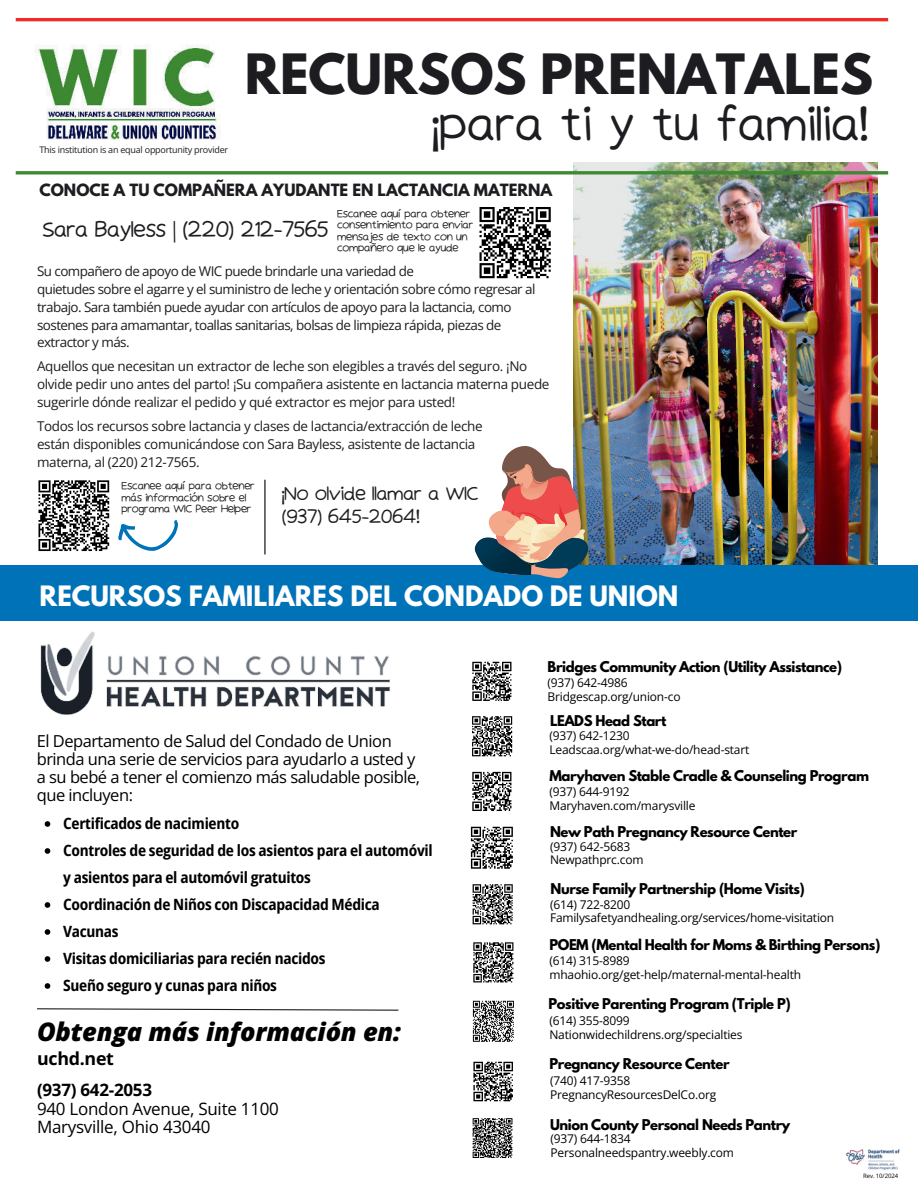
<style>
.page{position:relative;width:918px;height:1188px;background:#fff}
.page>*{position:absolute;margin:0;border:0;box-sizing:border-box;transform-origin:0 0}
.t1{font:700 49.2px "League Spartan";color:#1d1c20}
.t2{font:46.95px "Irene Florentina";letter-spacing:-.125em;color:#1d1c20}
.t3{font:italic 800 25.5px "Open Sans";letter-spacing:-.01em;color:#000}
.t4{font:700 24.9px "League Spartan";color:#fff}
.t5{font:21.45px "Irene Florentina";letter-spacing:-.15em;color:#1d1c20}
.t6{font:18.6px/23px "Irene Florentina";letter-spacing:-.14em;color:#1d1c20}
.t7{font:700 17.85px "Open Sans";letter-spacing:-.015em;color:#000}
.t8{font:16.95px/18.5px "Open Sans";letter-spacing:-.015em;color:#000}
.t9{font:700 16.95px "Open Sans";letter-spacing:-.015em;color:#000}
.t10{font:16.5px/18px "Open Sans";letter-spacing:-.03em;color:#000}
.t11{font:700 semi-condensed 15.45px/27px "Open Sans";letter-spacing:-.02em;color:#000}
.t12{font:700 15px "League Spartan";color:#1d1c20}
.t13{font:13.5px/17.9px "Open Sans";letter-spacing:-.025em;color:#1d1c20}
.t14{font:700 13.2px "League Spartan";letter-spacing:-.03em;color:#000}
.t15{font:12px/13.5px "Open Sans";letter-spacing:-.015em;color:#000}
.t16{font:10.65px/11.6px "Irene Florentina";letter-spacing:-.15em;color:#1d1c20}
.t17{font:9px "Open Sans";letter-spacing:-.025em;color:#1d1c20}
.t18{font:6px "Open Sans";letter-spacing:-.015em;color:#000}
.s1{font-family:"Noto Sans"}
</style>
<div class="page">
<img style="left:574px;top:162px;width:304px;height:403px">
<svg style="left:16px;top:171px;width:872px;height:4px;background:#56974b"></svg>
<svg style="left:479px;top:207px;width:72px;height:72px"></svg>
<svg style="left:118px;top:520px;width:60px;height:31px"></svg>
<hr style="left:264px;top:480px;width:2px;height:74px;background:#000">
<hr style="left:16px;top:18px;width:872px;height:3px;background:#ee2c28">
<div style="left:0;top:565px;width:918px;height:56px;background:#0073b8"></div>
<svg style="left:475px;top:446px;width:113px;height:132px"></svg>
<svg style="left:37px;top:1008px;width:362px;height:3px"></svg>
<img style="left:40px;top:632px;width:351px;height:83px">
<svg style="left:472px;top:884px;width:41px;height:41px"></svg>
<svg style="left:472px;top:716px;width:41px;height:41px"></svg>
<svg style="left:472px;top:661px;width:40px;height:40px"></svg>
<svg style="left:473px;top:1061px;width:40px;height:41px"></svg>
<svg style="left:473px;top:942px;width:41px;height:41px"></svg>
<svg style="left:472px;top:1000px;width:42px;height:42px;background:#878787"></svg>
<svg style="left:472px;top:771px;width:40px;height:40px"></svg>
<svg style="left:472px;top:1118px;width:41px;height:40px;background:#727272"></svg>
<svg style="left:470px;top:826px;width:43px;height:43px"></svg>
<img style="left:846px;top:1149px;width:54px;height:21px">
<svg style="left:45px;top:821px;width:5px;height:6px"></svg>
<svg style="left:45px;top:848px;width:5px;height:6px"></svg>
<svg style="left:45px;top:902px;width:5px;height:6px"></svg>
<svg style="left:45px;top:929px;width:5px;height:6px"></svg>
<svg style="left:45px;top:956px;width:5px;height:6px"></svg>
<svg style="left:45px;top:983px;width:5px;height:6px"></svg>
<img style="left:35px;top:44px;width:186px;height:96px">
<svg style="left:38px;top:480px;width:72px;height:72px"></svg>
<p class="t17" style="left:40px;top:144px;width:190px">This institution is an equal opportunity provider</p>
<h1 class="t1" style="left:245px;top:36px;width:630px">RECURSOS PRENATALES</h1>
<h2 class="t2" style="left:430px;top:95px;width:443px"><span class="s1">¡</span>para ti y tu familia!</h2>
<p class="t12" style="left:40px;top:179px;width:514px">CONOCE A TU COMPAÑERA AYUDANTE EN LACTANCIA MATERNA</p>
<h3 class="t5" style="left:41px;top:216px;width:290px">Sara Bayless | (220) 212-7565</h3>
<p class="t16" style="left:336px;top:208px;width:139px">Escanee aquí para obtener consentimiento para enviar mensajes de texto con un compañero que le ayude</p>
<p class="t13" style="left:37px;top:262px;width:500px">Su compañero de apoyo de WIC puede brindarle una variedad de<br>quietudes sobre el agarre y el suministro de leche y orientación sobre cómo regresar al trabajo. Sara también puede ayudar con artículos de apoyo para la lactancia, como sostenes para amamantar, toallas sanitarias, bolsas de limpieza rápida, piezas de extractor y más.</p>
<p class="t13" style="left:37px;top:357px;width:514px">Aquellos que necesitan un extractor de leche son elegibles a través del seguro. ¡No olvide pedir uno antes del parto! ¡Su compañera asistente en lactancia materna puede sugerirle dónde realizar el pedido y qué extractor es mejor para usted!</p>
<p class="t13" style="left:37px;top:417px;width:447px">Todos los recursos sobre lactancia y clases de lactancia/extracción de leche están disponibles comunicándose con Sara Bayless, asistente de lactancia materna, al (220) 212-7565.</p>
<p class="t16" style="left:121px;top:480px;width:136px">Escanee aquí para obtener más información sobre el programa WIC Peer Helper</p>
<h3 class="t6" style="left:281px;top:482px;width:201px"><span class="s1">¡</span>No olvide llamar a WIC (937) 645-2064!</h3>
<h3 class="t4" style="left:40px;top:577px;width:640px">RECURSOS FAMILIARES DEL CONDADO DE UNION</h3>
<p class="t10" style="left:37px;top:731px;width:385px">El Departamento de Salud del Condado de Union brinda una serie de servicios para ayudarlo a usted y a su bebé a tener el comienzo más saludable posible, que incluyen:</p>
<p class="t11" style="left:63px;top:810px;width:371px">Certificados de nacimiento<br>Controles de seguridad de los asientos para el automóvil y asientos para el automóvil gratuitos<br>Coordinación de Niños con Discapacidad Médica Vacunas<br>Visitas domiciliarias para recién nacidos<br>Sueño seguro y cunas para niños</p>
<h3 class="t3" style="left:37px;top:1014px;width:365px">Obtenga más información en:</h3>
<h3 class="t7" style="left:37px;top:1045px;width:78px">uchd.net</h3>
<p class="t9" style="left:37px;top:1078px;width:117px">(937) 642-2053</p>
<p class="t8" style="left:37px;top:1099px;width:243px">940 London Avenue, Suite 1100<br>Marysville, Ohio 43040</p>
<p class="t14" style="left:548px;top:657px;width:296px">Bridges Community Action (Utility Assistance)</p>
<p class="t15" style="left:548px;top:676px;width:134px">(937) 642-4986<br>Bridgescap.org/union-co</p>
<p class="t14" style="left:550px;top:711px;width:118px">LEADS Head Start</p>
<p class="t15" style="left:549px;top:729px;width:201px">(937) 642-1230<br>Leadscaa.org/what-we-do/head-start</p>
<p class="t14" style="left:549px;top:766px;width:321px">Maryhaven Stable Cradle &amp; Counseling Program</p>
<p class="t15" style="left:549px;top:785px;width:148px">(937) 644-9192<br>Maryhaven.com/marysville</p>
<p class="t14" style="left:550px;top:821px;width:249px">New Path Pregnancy Resource Center</p>
<p class="t15" style="left:550px;top:839px;width:95px">(937) 642-5683<br>Newpathprc.com</p>
<p class="t14" style="left:551px;top:878px;width:256px">Nurse Family Partnership (Home Visits)</p>
<p class="t15" style="left:550px;top:897px;width:286px">(614) 722-8200<br>Familysafetyandhealing.org/services/home-visitation</p>
<p class="t14" style="left:549px;top:934px;width:332px">POEM (Mental Health for Moms &amp; Birthing Persons)</p>
<p class="t15" style="left:549px;top:954px;width:253px">(614) 315-8989 mhaohio.org/get-help/maternal-mental-health</p>
<p class="t14" style="left:549px;top:993px;width:244px">Positive Parenting Program (Triple P)</p>
<p class="t15" style="left:549px;top:1014px;width:195px">(614) 355-8099<br>Nationwidechildrens.org/specialties</p>
<p class="t14" style="left:549px;top:1053px;width:182px">Pregnancy Resource Center</p>
<p class="t15" style="left:550px;top:1074px;width:168px">(740) 417-9358<br>PregnancyResourcesDelCo.org</p>
<p class="t14" style="left:550px;top:1114px;width:242px">Union County Personal Needs Pantry</p>
<p class="t15" style="left:551px;top:1132px;width:185px">(937) 644-1834<br>Personalneedspantry.weebly.com</p>
<p class="t18" style="left:863px;top:1172px;width:36px">Rev. 10/2024</p>
</div>
